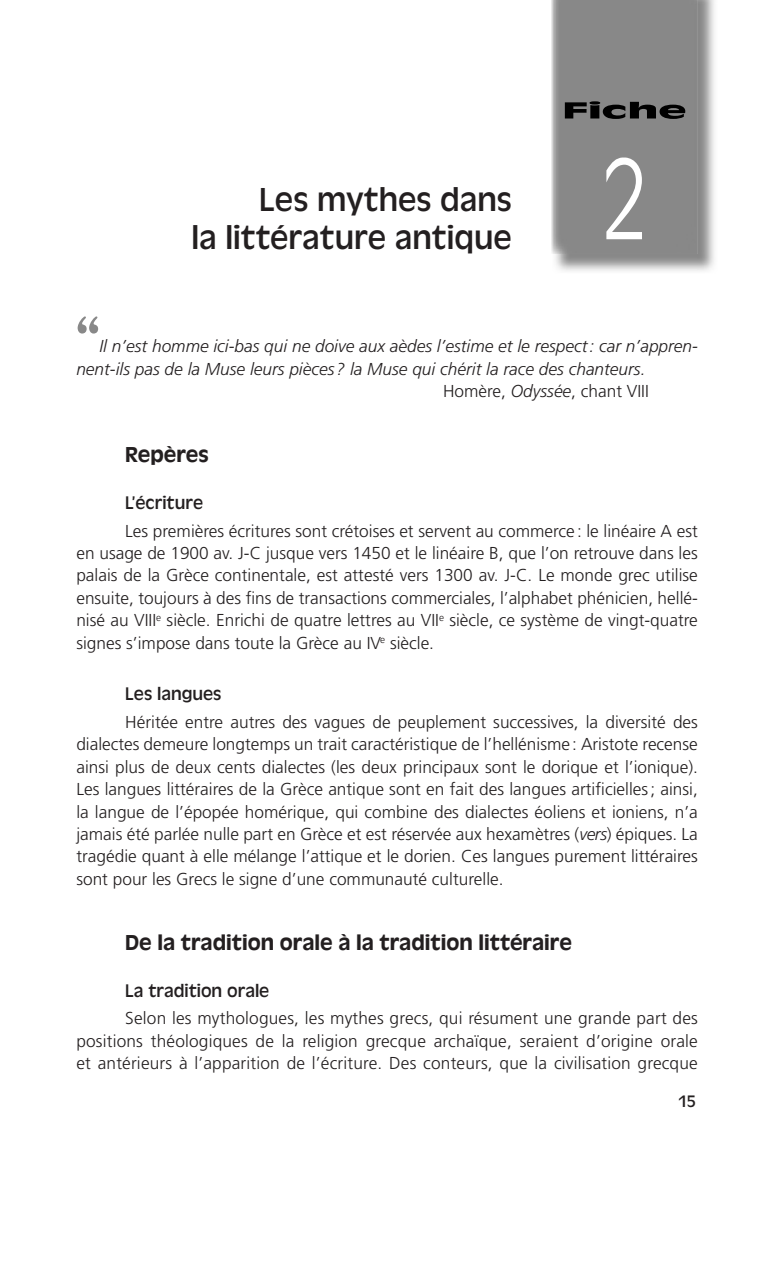
<style>
.page{position:relative;width:766px;height:1262px;background:#fff}
.page>*{position:absolute;margin:0;border:0;box-sizing:border-box;transform-origin:0 0}
.t1{font:51.75px "ITC Garamond Std Ult Cond";color:#888}
.t2{font:34.5px/38px "Antique Oli T";color:#231f20;text-align:right}
.t3{font:500 22.5px "Antique Oli T";color:#231f20}
.t4{font:19px "Antique Oli T";color:#231f20}
.t5{font:300 17.25px/22.5px "Frutiger LT Std";color:#231f20;text-align:justify}
.t6{font:italic 300 17.25px "Frutiger LT Std";color:#231f20}
.t7{font:17.25px "Antique Oli T";color:#231f20}
.s1{font-style:italic}
</style>
<div class="page">
<img style="left:555px;top:0;width:159px;height:271px">
<div style="left:552px;top:0;width:145px;height:254px;background:#888"></div>
<img style="left:564px;top:101px;width:121px;height:18px">
<img style="left:641px;top:157px;width:1px;height:82px">
<img style="left:606px;top:157px;width:35px;height:82px">
<h1 class="t1" style="left:76px;top:307px;width:24px">“</h1>
<h2 class="t2" style="left:191px;top:180px;width:322px">Les mythes dans<br>la littérature antique</h2>
<p class="t6" style="left:99px;top:336px;width:600px">Il n’est homme ici-bas qui ne doive aux aèdes l’estime et le respect : car n’appren-</p>
<p class="t6" style="left:76px;top:359px;width:570px">nent-ils pas de la Muse leurs pièces ? la Muse qui chérit la race des chanteurs.</p>
<p class="t5" style="left:443px;top:380px;width:207px">Homère, <span class="s1">Odyssée</span>, chant VIII</p>
<h3 class="t3" style="left:125px;top:442px;width:85px">Repères</h3>
<p class="t4" style="left:125px;top:492px;width:79px">L’écriture</p>
<p class="t5" style="left:76px;top:519px;width:623px;text-indent:49px">Les premières écritures sont crétoises et servent au commerce : le linéaire A est en usage de 1900 av. J-C jusque vers 1450 et le linéaire B, que l’on retrouve dans les palais de la Grèce continentale, est attesté vers 1300 av. J-C. Le monde grec utilise ensuite, toujours à des fins de transactions commerciales, l’alphabet phénicien, hellé&shy;nisé au VIII<sup>e</sup> siècle. Enrichi de quatre lettres au VII<sup>e</sup> siècle, ce système de vingt-quatre signes s’impose dans toute la Grèce au IV<sup>e</sup> siècle.</p>
<p class="t4" style="left:125px;top:683px;width:98px">Les langues</p>
<p class="t5" style="left:76px;top:711px;width:623px;text-indent:49px">Héritée entre autres des vagues de peuplement successives, la diversité des dialectes demeure longtemps un trait caractéristique de l’hellénisme : Aristote recense ainsi plus de deux cents dialectes (les deux principaux sont le dorique et l’ionique).<br>Les langues littéraires de la Grèce antique sont en fait des langues artificielles ; ainsi, la langue de l’épopée homérique, qui combine des dialectes éoliens et ioniens, n’a jamais été parlée nulle part en Grèce et est réservée aux hexamètres (<span class="s1">vers</span>) épiques. La tragédie quant à elle mélange l’attique et le dorien. Ces langues purement littéraires sont pour les Grecs le signe d’une communauté culturelle.</p>
<h3 class="t3" style="left:125px;top:929px;width:448px">De la tradition orale à la tradition littéraire</h3>
<p class="t4" style="left:125px;top:980px;width:145px">La tradition orale</p>
<p class="t5" style="left:76px;top:1007px;width:622px;text-indent:49px">Selon les mythologues, les mythes grecs, qui résument une grande part des positions théologiques de la religion grecque archaïque, seraient d’origine orale et antérieurs à l’apparition de l’écriture. Des conteurs, que la civilisation grecque</p>
<p class="t7" style="left:678px;top:1091px;width:20px">15</p>
</div>
